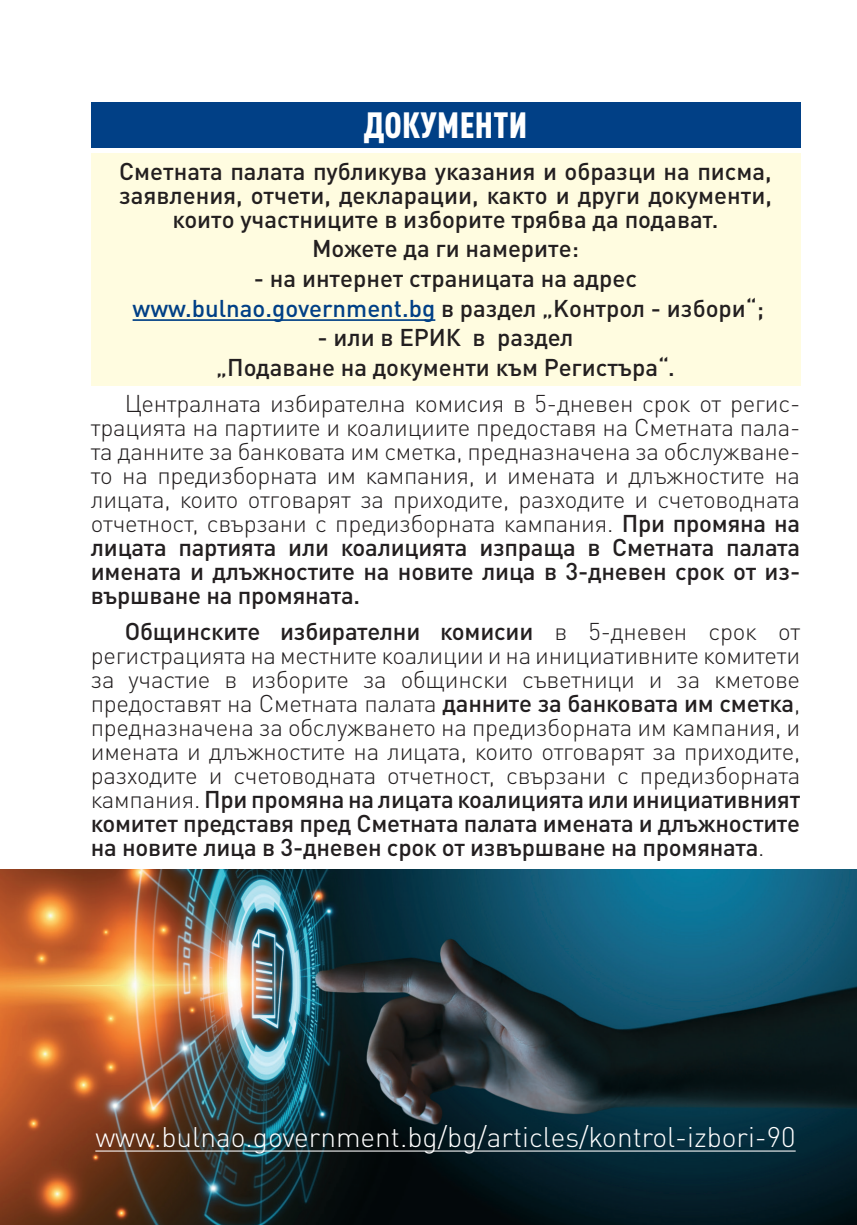
<style>
.page{position:relative;width:857px;height:1225px;background:#fff}
.page>*{position:absolute;margin:0;border:0;box-sizing:border-box;transform-origin:0 0}
.t1{font:900 condensed 36px "DIN Pro";letter-spacing:.01em;color:#fff}
.t2{font:300 28px "DIN Pro";color:#fff}
.t3{font:300 24px/24px "DIN Pro";letter-spacing:-.01em;color:#231f20;text-align:justify}
.yellow{font:500 24px/24px "DIN Pro";color:#231f20;text-align:center}
.yellow-2{font:500 24px "DIN Pro";color:#014086}
.s1{color:#231f20}
.s2{font-weight:500}
</style>
<div class="page">
<div style="left:91px;top:102px;width:708px;height:45px;background:#014086"></div>
<div style="left:91px;top:153px;width:708px;height:233px;background:#fffce0"></div>
<hr style="left:132px;top:319px;width:303px;height:2px;background:#014086">
<img style="left:0;top:870px;width:856px;height:355px">
<hr style="left:95px;top:1150px;width:700px;height:1px;background:#fff">
<p class="t1" style="left:363px;top:97px;width:165px">ДОКУМЕНТИ</p>
<p class="yellow" style="left:119px;top:156px;width:653px">Сметната палата публикува указания и образци на писма, заявления, отчети, декларации, както и други документи, които участниците в изборите трябва да подават.</p>
<p class="yellow" style="left:312px;top:234px;width:268px">Можете да ги намерите:</p>
<p class="yellow" style="left:254px;top:264px;width:384px">- на интернет страницата на адрес</p>
<p class="yellow-2" style="left:132px;top:289px;width:632px">www.bulnao.government.bg <span class="s1">в раздел „Kонтрол - избори“;</span></p>
<p class="yellow" style="left:317px;top:323px;width:257px">- или в ЕРИК в раздел</p>
<p class="yellow" style="left:216px;top:353px;width:460px">„Подаване на документи към Регистъра“.</p>
<p class="t3" style="left:91px;top:389px;width:710px;text-indent:34px">Централната избирателна комисия в 5-дневен срок от регис&shy;трацията на партиите и коалициите предоставя на Сметната пала&shy;та данните за банковата им сметка, предназначена за обслужване&shy;то на предизборната им кампания, и имената и длъжностите на лицата, които отговарят за приходите, разходите и счетоводната отчетност, свързани с предизборната кампания. <span class="s2">При промяна на лицата партията или коалицията изпраща в Сметната палата имената и длъжностите на новите лица в 3-дневен срок от из&shy;вършване на промяната.</span></p>
<p class="t3" style="left:91px;top:617px;width:710px;text-indent:34px"><span class="s2">Общинските избирателни комисии</span> в 5-дневен срок от регистрацията на местните коалиции и на инициативните комитети за участие в изборите за общински съветници и за кметове предоставят на Сметната палата <span class="s2">данните за банковата им сметка</span>, предназначена за обслужването на предизборната им кампания, и имената и длъжностите на лицата, които отговарят за приходите, разходите и счетоводната отчетност, свързани с предизборната кампания. <span class="s2">При промяна на лицата коалицията или инициативният комитет представя пред Сметната палата имената и длъжностите на новите лица в 3-дневен срок от извършване на промяната</span>.</p>
<p class="t2" style="left:95px;top:1115px;width:701px">www.bulnao.government.bg/bg/articles/kontrol-izbori-90</p>
</div>
